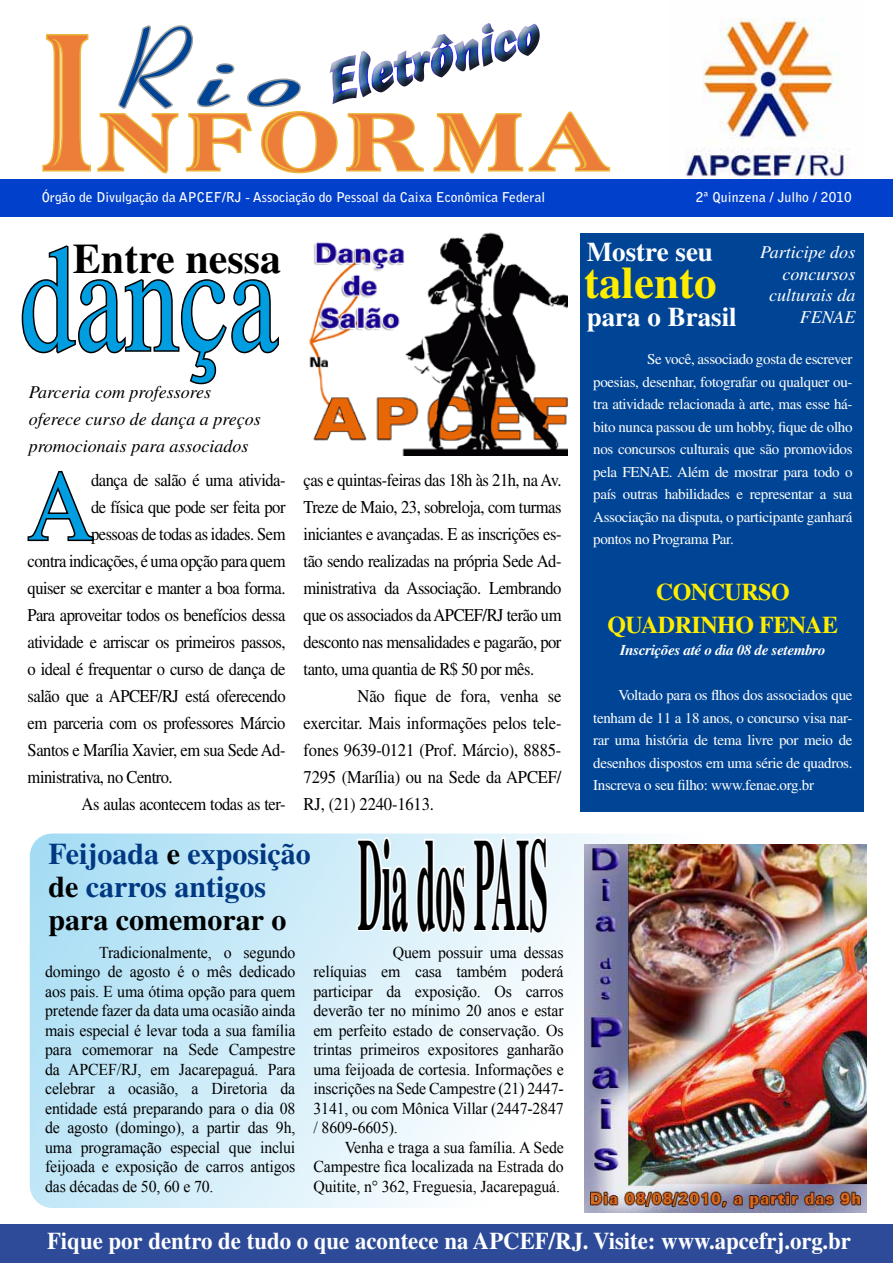
<style>
.page{position:relative;width:893px;height:1263px;background:#fff}
.page>*{position:absolute;margin:0;border:0;box-sizing:border-box;transform-origin:0 0}
.t1{font:151.2px "Times";color:#009ee0;scale:.73 1}
.t2{font:700 132px "Times";color:#000;scale:.26 1}
.t3{font:105px "Coronet";color:#004595}
.t4{font:99.6px "Times";color:#009ee0;scale:.92 1}
.t5{font:97.5px "Atlantic Inline";letter-spacing:.03em;color:#ec7e3a;scale:1.2 1}
.t6{font:54px "Freehand 471 BT";color:#00519d}
.t7{font:700 45px "Times";color:#ffed00}
.t8{font:700 42px "Times";color:#000}
.t9{font:700 30px/33px "Times";color:#003882}
.t10{font:700 27px "Times";color:#fff}
.t11{font:700 24px "Times";color:#fff;scale:.95 1}
.t12{font:700 24px/33px "Times";letter-spacing:-.02em;color:#ffed00;text-align:center}
.t13{font:18px/27px "Times";letter-spacing:-.03em;color:#000;text-align:justify;scale:.92 1}
.t14{font:italic 18px/27px "Times";color:#000}
.t15{font:italic 18px/21.6px "Times";color:#fff;text-align:right}
.t16{font:16.5px/19.5px "Times New Roman";letter-spacing:-.01em;color:#000;text-align:justify;scale:.96 1}
.t17{font:15px/22.5px "Times";letter-spacing:-.02em;color:#fff;text-align:justify}
.t18{font:italic 700 15px "Times";letter-spacing:-.02em;color:#fff}
.t19{font:700 13.5px "Bell Gothic Std";color:#fff}
.s1{font-size:189px}
.s2{color:#000}
</style>
<div class="page">
<div style="left:580px;top:234px;width:284px;height:578px;background:#004595"></div>
<svg style="left:27px;top:471px;width:67px;height:71px"></svg>
<svg style="left:30px;top:833px;width:604px;height:375px"></svg>
<svg style="left:21px;top:245px;width:258px;height:140px"></svg>
<img style="left:309px;top:232px;width:258px;height:223px">
<img style="left:584px;top:844px;width:282px;height:368px">
<svg style="left:355px;top:835px;width:195px;height:104px"></svg>
<img style="left:669px;top:18px;width:195px;height:162px">
<svg style="left:42px;top:23px;width:569px;height:151px"></svg>
<div style="left:0;top:180px;width:893px;height:37px;background:#0040cb"></div>
<div style="left:0;top:1225px;width:893px;height:38px;background:#2d4b98"></div>
<h3 class="t6" style="left:321px;top:52px;width:219px;rotate:-14deg">Eletrônico</h3>
<h3 class="t3" style="left:109px;top:6px;width:173px">Rio</h3>
<h3 class="t5" style="left:38px;top:73px;width:478px"><span class="s1">I</span>nforma</h3>
<p class="t19" style="left:42px;top:189px;width:505px">Órgão de Divulgação da APCEF/RJ - Associação do Pessoal da Caixa Econômica Federal</p>
<p class="t19" style="left:696px;top:188px;width:157px">2ª Quinzena / Julho / 2010</p>
<h3 class="t8" style="left:73px;top:233px;width:210px">Entre nessa</h3>
<h1 class="t1" style="left:20px;top:214px;width:354px">dança</h1>
<p class="t14" style="left:29px;top:378px;width:233px">Parceria com professores oferece curso de dança a preços promocionais para associados</p>
<h3 class="t4" style="left:28px;top:450px;width:73px">A</h3>
<p class="t13" style="left:91px;top:466px;width:213px">dança de salão é uma ativida-</p>
<p class="t13" style="left:91px;top:493px;width:213px">de física que pode ser feita por</p>
<p class="t13" style="left:91px;top:520px;width:213px">pessoas de todas as idades. Sem</p>
<p class="t13" style="left:28px;top:547px;width:282px">contra indicações, é uma opção para quem</p>
<p class="t13" style="left:28px;top:574px;width:282px">quiser se exercitar e manter a boa forma.</p>
<p class="t13" style="left:28px;top:601px;width:282px">Para aproveitar todos os benefícios dessa</p>
<p class="t13" style="left:28px;top:628px;width:282px">atividade e arriscar os primeiros passos,</p>
<p class="t13" style="left:28px;top:655px;width:282px">o ideal é frequentar o curso de dança de</p>
<p class="t13" style="left:28px;top:682px;width:282px">salão que a APCEF/RJ está oferecendo</p>
<p class="t13" style="left:28px;top:709px;width:282px">em parceria com os professores Márcio</p>
<p class="t13" style="left:28px;top:736px;width:282px">Santos e Marília Xavier, em sua Sede Ad-</p>
<p class="t13" style="left:28px;top:763px;width:159px">ministrativa, no Centro.</p>
<p class="t13" style="left:82px;top:790px;width:223px">As aulas acontecem todas as ter-</p>
<p class="t13" style="left:304px;top:466px;width:282px">ças e quintas-feiras das 18h às 21h, na Av.<br>Treze de Maio, 23, sobreloja, com turmas iniciantes e avançadas. E as inscrições es&shy;tão sendo realizadas na própria Sede Ad&shy;ministrativa da Associação. Lembrando que os associados da APCEF/RJ terão um desconto nas mensalidades e pagarão, por tanto, uma quantia de R$ 50 por mês.</p>
<p class="t13" style="left:304px;top:682px;width:282px;text-indent:54px">Não fique de fora, venha se exercitar. Mais informações pelos tele&shy;fones 9639-0121 (Prof. Márcio), 8885- 7295 (Marília) ou na Sede da APCEF/ RJ, (21) 2240-1613.</p>
<h3 class="t9" style="left:48px;top:836px;width:264px">Feijoada <span class="s2">e</span> exposição <span class="s2">de</span> carros antigos <span class="s2">para comemorar o</span></h3>
<h2 class="t2" style="left:358px;top:806px;width:733px">Dia dos pais</h2>
<p class="t16" style="left:45px;top:942px;width:262px;text-indent:54px">Tradicionalmente, o segundo domingo de agosto é o mês dedicado aos pais. E uma ótima opção para quem pretende fazer da data uma ocasião ainda mais especial é levar toda a sua família para comemorar na Sede Campestre da APCEF/RJ, em Jacarepaguá. Para celebrar a ocasião, a Diretoria da entidade está preparando para o dia 08 de agosto (domingo), a partir das 9h, uma programação especial que inclui feijoada e exposição de carros antigos das décadas de 50, 60 e 70.</p>
<p class="t16" style="left:313px;top:942px;width:262px;text-indent:79px">Quem possuir uma dessas relíquias em casa também poderá participar da exposição. Os carros deverão ter no mínimo 20 anos e estar em perfeito estado de conservação. Os trintas primeiros expositores ganharão uma feijoada de cortesia. Informações e inscrições na Sede Campestre (21) 2447- 3141, ou com Mônica Villar (2447-2847 / 8609-6605).</p>
<p class="t16" style="left:314px;top:1137px;width:262px;text-indent:31px">Venha e traga a sua família. A Sede Campestre fica localizada na Estrada do Quitite, n° 362, Freguesia, Jacarepaguá.</p>
<h3 class="t10" style="left:587px;top:236px;width:128px">Mostre seu</h3>
<p class="t15" style="left:760px;top:241px;width:97px">Participe dos concursos culturais da<br>FENAE</p>
<p class="t17" style="left:593px;top:348px;width:261px;text-indent:54px">Se você, associado gosta de escrever poesias, desenhar, fotografar ou qualquer ou&shy;tra atividade relacionada à arte, mas esse há&shy;bito nunca passou de um hobby, fique de olho nos concursos culturais que são promovidos pela FENAE. Além de mostrar para todo o país outras habilidades e representar a sua Associação na disputa, o participante ganhará pontos no Programa Par.</p>
<h3 class="t12" style="left:608px;top:574px;width:227px">Concurso<br>Quadrinho Fenae</h3>
<p class="t18" style="left:620px;top:641px;width:207px">Inscrições até o dia 08 de setembro</p>
<p class="t17" style="left:593px;top:684px;width:261px;text-indent:25px">Voltado para os flhos dos associados que tenham de 11 a 18 anos, o concurso visa nar&shy;rar uma história de tema livre por meio de desenhos dispostos em uma série de quadros.<br>Inscreva o seu filho: www.fenae.org.br</p>
<h3 class="t7" style="left:584px;top:255px;width:134px">talento</h3>
<h3 class="t10" style="left:587px;top:301px;width:152px">para o Brasil</h3>
<h3 class="t11" style="left:47px;top:1226px;width:848px">Fique por dentro de tudo o que acontece na APCEF/RJ. Visite: www.apcefrj.org.br</h3>
</div>
